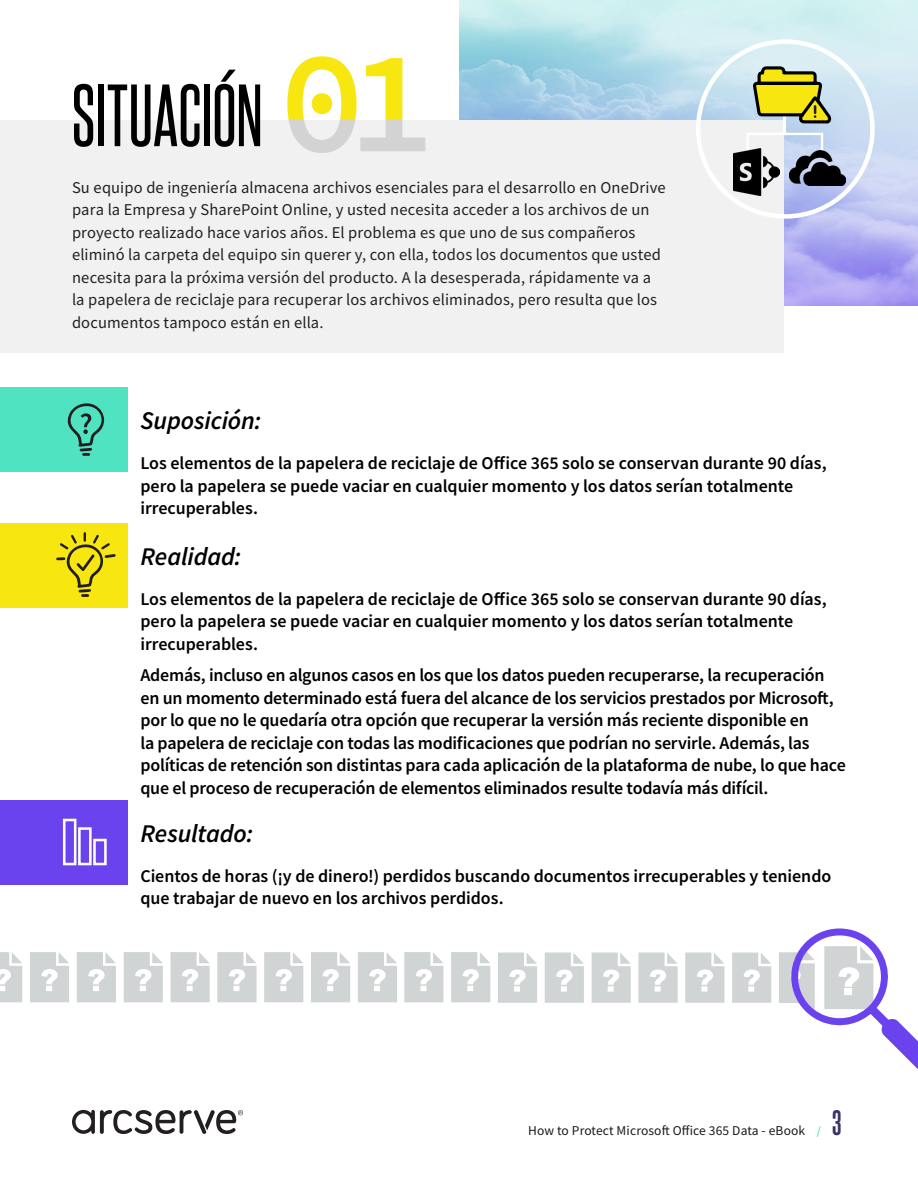
<style>
.page{position:relative;width:918px;height:1188px;background:#fff}
.page>*{position:absolute;margin:0;border:0;box-sizing:border-box;transform-origin:0 0}
.Paragraph_Style_1{font:75px "Steelfish Rg";color:#000}
.Paragraph_Style_1-2{font:italic 600 25.5px "Source Sans Pro";letter-spacing:-.005em;color:#000}
.Paragraph_Style_1-3{font:600 18px/22.5px "Source Sans Pro";letter-spacing:-.01em;color:#000}
.Paragraph_Style_1-4{font:16.5px/22.5px "Source Sans Pro";letter-spacing:.01em;color:#231f20}
.t1{font:13.5px "Source Sans Pro";letter-spacing:.01em;color:#1a1a1a}
.s1{font-family:"Source Code Pro";font-weight:600;font-size:146.55px;color:#f8e610}
.s2{font-weight:600;font-size:12px;color:#50e3c2}
.s3{font-family:"Steelfish Rg";font-weight:700;font-size:30px;color:#3b3068}
</style>
<div class="page">
<svg style="left:72px;top:1110px;width:171px;height:24px"></svg>
<img style="left:459px;top:0;width:459px;height:306px">
<div style="left:0;top:120px;width:783px;height:233px;background:#f1f1f1"></div>
<div style="left:0;top:387px;width:128px;height:84px;background:#50e3c2"></div>
<div style="left:0;top:523px;width:128px;height:84px;background:#f8e610"></div>
<div style="left:0;top:800px;width:128px;height:84px;background:#6b43ee"></div>
<svg style="left:56px;top:532px;width:60px;height:65px"></svg>
<svg style="left:67px;top:403px;width:37px;height:53px"></svg>
<div style="left:63px;top:819px;width:13px;height:46px;border:3px solid #fff"></div>
<div style="left:78px;top:827px;width:14px;height:38px;border:3px solid #fff"></div>
<div style="left:93px;top:839px;width:14px;height:26px;border:3px solid #fff"></div>
<svg style="left:404px;top:952px;width:40px;height:50px;background:#d8dbdb"></svg>
<svg style="left:451px;top:952px;width:39px;height:50px;background:#d8dada"></svg>
<svg style="left:498px;top:953px;width:39px;height:50px;background:#d7dada"></svg>
<svg style="left:685px;top:953px;width:39px;height:50px;background:#d8dada"></svg>
<svg style="left:592px;top:953px;width:39px;height:50px;background:#d8dada"></svg>
<svg style="left:545px;top:953px;width:39px;height:50px;background:#d7dada"></svg>
<svg style="left:732px;top:953px;width:39px;height:50px;background:#d7dada"></svg>
<svg style="left:638px;top:953px;width:40px;height:50px;background:#d8dbdb"></svg>
<svg style="left:779px;top:928px;width:139px;height:141px"></svg>
<svg style="left:124px;top:952px;width:39px;height:50px;background:#d8dada"></svg>
<svg style="left:0;top:952px;width:22px;height:50px"></svg>
<svg style="left:311px;top:952px;width:39px;height:50px;background:#d7dada"></svg>
<svg style="left:217px;top:952px;width:40px;height:50px;background:#d8dbdb"></svg>
<svg style="left:77px;top:952px;width:39px;height:50px;background:#d7dada"></svg>
<svg style="left:170px;top:952px;width:40px;height:50px;background:#d8dbdb"></svg>
<svg style="left:30px;top:952px;width:39px;height:50px;background:#d7dada"></svg>
<svg style="left:358px;top:952px;width:39px;height:50px;background:#d7dada"></svg>
<svg style="left:264px;top:952px;width:39px;height:50px;background:#d8dada"></svg>
<div style="left:696px;top:39px;width:179px;height:180px;border:4px solid #fff;border-radius:87px"></div>
<svg style="left:746px;top:64px;width:87px;height:92px"></svg>
<img style="left:789px;top:150px;width:57px;height:36px">
<img style="left:733px;top:149px;width:47px;height:46px">
<p class="Paragraph_Style_1" style="left:72px;top:70px;width:365px">SITUACIÓN <span class="s1">01</span></p>
<p class="Paragraph_Style_1-4" style="left:72px;top:176px;width:595px">Su equipo de ingeniería almacena archivos esenciales para el desarrollo en OneDrive para la Empresa y SharePoint Online, y usted necesita acceder a los archivos de un proyecto realizado hace varios años. El problema es que uno de sus compañeros eliminó la carpeta del equipo sin querer y, con ella, todos los documentos que usted necesita para la próxima versión del producto. A la desesperada, rápidamente va a la papelera de reciclaje para recuperar los archivos eliminados, pero resulta que los documentos tampoco están en ella.</p>
<p class="Paragraph_Style_1-2" style="left:140px;top:404px;width:122px">Suposición:</p>
<p class="Paragraph_Style_1-3" style="left:140px;top:452px;width:688px">Los elementos de la papelera de reciclaje de Office 365 solo se conservan durante 90 días, pero la papelera se puede vaciar en cualquier momento y los datos serían totalmente irrecuperables.</p>
<p class="Paragraph_Style_1-2" style="left:140px;top:539px;width:103px">Realidad:</p>
<p class="Paragraph_Style_1-3" style="left:140px;top:588px;width:688px">Los elementos de la papelera de reciclaje de Office 365 solo se conservan durante 90 días, pero la papelera se puede vaciar en cualquier momento y los datos serían totalmente irrecuperables.</p>
<p class="Paragraph_Style_1-3" style="left:140px;top:664px;width:707px">Además, incluso en algunos casos en los que los datos pueden recuperarse, la recuperación en un momento determinado está fuera del alcance de los servicios prestados por Microsoft, por lo que no le quedaría otra opción que recuperar la versión más reciente disponible en<br>la papelera de reciclaje con todas las modificaciones que podrían no servirle. Además, las políticas de retención son distintas para cada aplicación de la plataforma de nube, lo que hace que el proceso de recuperación de elementos eliminados resulte todavía más difícil.</p>
<p class="Paragraph_Style_1-2" style="left:140px;top:816px;width:114px">Resultado:</p>
<p class="Paragraph_Style_1-3" style="left:140px;top:865px;width:692px">Cientos de horas (¡y de dinero!) perdidos buscando documentos irrecuperables y teniendo que trabajar de nuevo en los archivos perdidos.</p>
<p class="t1" style="left:528px;top:1122px;width:315px">How to Protect Microsoft Office 365 Data - eBook <span class="s2">/</span> <span class="s3">3</span></p>
</div>
